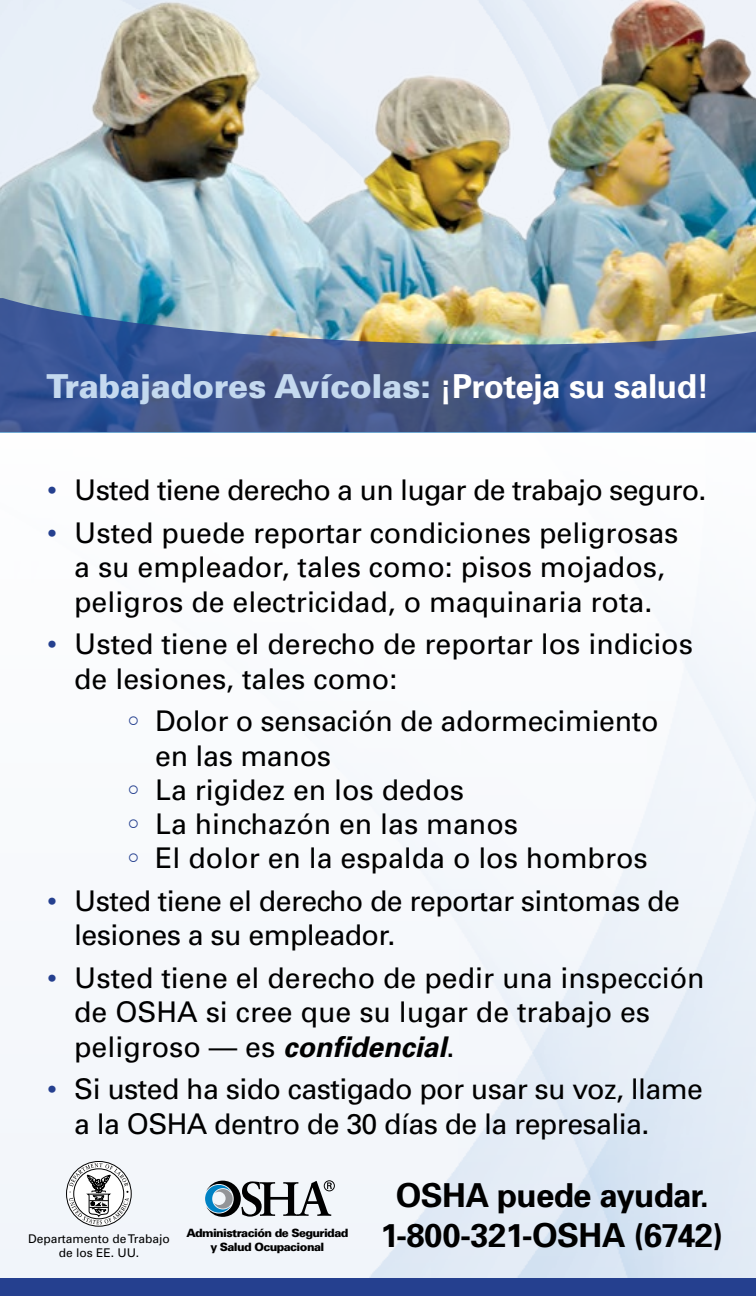
<style>
.page{position:relative;width:756px;height:1296px;background:#fff}
.page>*{position:absolute;margin:0;border:0;box-sizing:border-box;transform-origin:0 0}
.t1{font:900 33px "Univers";letter-spacing:-.01em;color:#c4d9ef}
.bullet{font:700 33px/39.6px "Univers";letter-spacing:-.02em;color:#000;text-align:center}
.t2{font:28.5px/34.2px "Univers";color:#000}
.t3{font:28.5px/34.2px "Univers";letter-spacing:-.02em;color:#000}
.t4{font:28.5px "Univers";letter-spacing:-.025em;color:#000}
.t5{font:12px/14.4px "Univers";color:#000;text-align:center}
.t6{font:900 11.4px/14.7px "Univers";letter-spacing:-.05em;color:#000;text-align:center}
.s1{font-weight:700;color:#fff}
.s2{color:#25408f}
.s3{font-weight:700;font-style:italic}
</style>
<div class="page">
<img style="left:0;top:432px;width:756px;height:846px">
<div style="left:0;top:1278px;width:756px;height:18px;background:#25408f"></div>
<img style="left:0;top:0;width:756px;height:298px">
<img style="left:0;top:298px;width:756px;height:134px">
<svg style="left:205px;top:1180px;width:130px;height:37px"></svg>
<div style="left:66px;top:1161px;width:66px;height:66px;border:1px solid #000;border-radius:50%"></div>
<svg style="left:69px;top:1163px;width:60px;height:61px"></svg>
<svg style="left:129px;top:717px;width:9px;height:8px"></svg>
<svg style="left:129px;top:785px;width:9px;height:9px"></svg>
<svg style="left:129px;top:819px;width:9px;height:9px"></svg>
<svg style="left:129px;top:853px;width:9px;height:9px"></svg>
<p class="t1" style="left:47px;top:366px;width:664px">Trabajadores Avícolas: <span class="s1">¡Proteja su salud!</span></p>
<p class="t4" style="left:47px;top:473px;width:661px"><span class="s2">•</span> Usted tiene derecho a un lugar de trabajo seguro.</p>
<p class="t2" style="left:47px;top:516px;width:633px;text-align:center"><span class="s2">•</span> Usted puede reportar condiciones peligrosas a su empleador, tales como: pisos mojados, peligros de electricidad, o maquinaria rota.</p>
<p class="t2" style="left:74px;top:627px;width:620px;text-indent:-27px"><span class="s2">•</span> Usted tiene el derecho de reportar los indicios de lesiones, tales como:</p>
<p class="t2" style="left:155px;top:704px;width:505px">Dolor o sensación de adormecimiento en las manos</p>
<p class="t2" style="left:155px;top:772px;width:310px">La rigidez en los dedos</p>
<p class="t2" style="left:155px;top:806px;width:364px">La hinchazón en las manos</p>
<p class="t2" style="left:155px;top:841px;width:494px">El dolor en la espalda o los hombros</p>
<p class="t3" style="left:74px;top:883px;width:607px;text-indent:-27px"><span class="s2">•</span> Usted tiene el derecho de reportar sintomas de lesiones a su empleador.</p>
<p class="t2" style="left:74px;top:960px;width:632px;text-indent:-27px"><span class="s2">•</span> Usted tiene el derecho de pedir una inspección de OSHA si cree que su lugar de trabajo es peligroso — es <span class="s3">confidencial</span>.</p>
<p class="t3" style="left:74px;top:1072px;width:630px;text-indent:-27px"><span class="s2">•</span> Si usted ha sido castigado por usar su voz, llame a la OSHA dentro de 30 días de la represalia.</p>
<p class="t5" style="left:28px;top:1231px;width:143px">Departamento de Trabajo de los EE. UU.</p>
<p class="t6" style="left:186px;top:1225px;width:163px">Administración de Seguridad y Salud Ocupacional</p>
<p class="bullet" style="left:380px;top:1175px;width:345px">OSHA puede ayudar.<br>1-800-321-OSHA (6742)</p>
</div>
